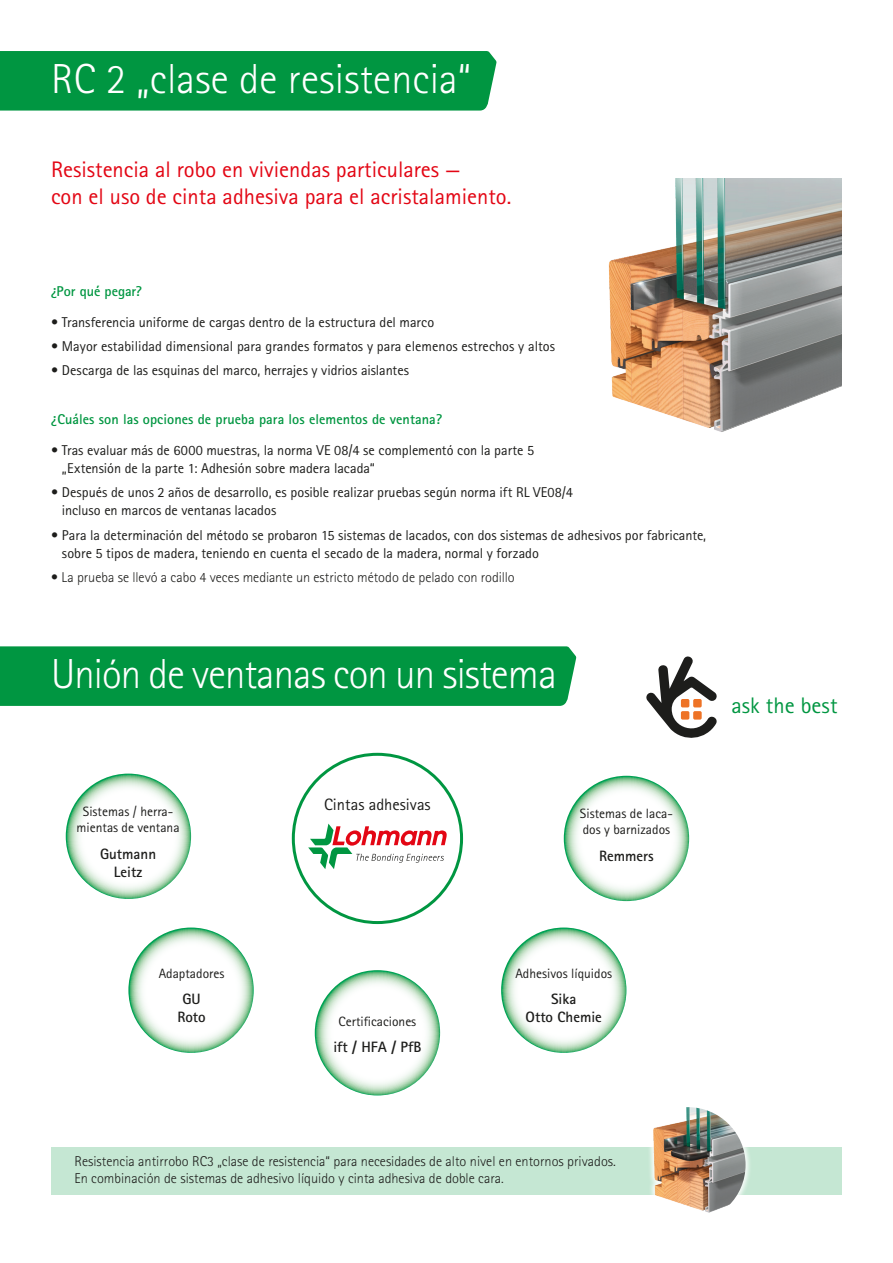
<style>
.page{position:relative;width:893px;height:1263px;background:#fff}
.page>*{position:absolute;margin:0;border:0;box-sizing:border-box;transform-origin:0 0}
.A_Fliesstext{font:300 42px "Rotis Sans Serif Std";letter-spacing:-.02em;color:#fff}
.A_Fliesstext-2{font:300 42px "Rotis Sans Serif Std";letter-spacing:.005em;color:#fff}
.A_Subline{font:22.5px/27px "Rotis Sans Serif Std";color:#e30614}
.A_Fliesstext-3{font:22.5px "Rotis Sans Serif Std";letter-spacing:.005em;color:#009641}
.t1{font:16.5px "Rotis Sans Serif Std";color:#1d1d1b}
.t2{font:700 15px "Rotis Sans Serif Std";color:#1d1d1b}
.A_Fliesstext-4{font:14.25px/18px "Rotis Sans Serif Std";color:#1d1d1b}
.A_Fliesstext-5{font:300 14.25px "Rotis Sans Serif Std";color:#1d1d1b}
.A_Fliesstext-6{font:700 14.25px "Rotis Sans Serif Std";letter-spacing:.005em;color:#009641}
.t3{font:13.5px/16.2px "Rotis Sans Serif Std";color:#1d1d1b}
.s1{font-size:15px}
</style>
<div class="page">
<div style="left:51px;top:1147px;width:791px;height:47px;background:#c5e7d3"></div>
<svg style="left:564px;top:776px;width:125px;height:125px"></svg>
<div style="left:647px;top:1101px;width:105px;height:117px;background:#fff"></div>
<img style="left:630px;top:1107px;width:116px;height:115px;border-radius:58px">
<svg style="left:66px;top:774px;width:125px;height:125px"></svg>
<svg style="left:308px;top:823px;width:139px;height:46px"></svg>
<svg style="left:128px;top:927px;width:126px;height:126px"></svg>
<svg style="left:501px;top:927px;width:125px;height:126px"></svg>
<svg style="left:315px;top:970px;width:125px;height:125px"></svg>
<svg style="left:646px;top:656px;width:71px;height:82px"></svg>
<img style="left:608px;top:179px;width:234px;height:253px">
<div style="left:0;top:51px;width:496px;height:60px;background:#009641"></div>
<div style="left:0;top:646px;width:576px;height:60px;background:#009641"></div>
<p class="A_Fliesstext-2" style="left:51px;top:55px;width:422px">RC 2 „clase de resistencia“</p>
<p class="A_Subline" style="left:51px;top:156px;width:462px">Resistencia al robo en viviendas particulares —<br>con el uso de cinta adhesiva para el acristalamiento.</p>
<p class="A_Fliesstext-6" style="left:51px;top:282px;width:92px">¿Por qué pegar?</p>
<p class="A_Fliesstext-4" style="left:51px;top:313px;width:385px">• Transferencia uniforme de cargas dentro de la estructura del marco</p>
<p class="A_Fliesstext-4" style="left:51px;top:337px;width:506px">• Mayor estabilidad dimensional para grandes formatos y para elemenos estrechos y altos</p>
<p class="A_Fliesstext-4" style="left:51px;top:362px;width:360px">• Descarga de las esquinas del marco, herrajes y vidrios aislantes</p>
<p class="A_Fliesstext-6" style="left:51px;top:410px;width:393px">¿Cuáles son las opciones de prueba para los elementos de ventana?</p>
<p class="A_Fliesstext-4" style="left:62px;top:441px;width:474px;text-indent:-11px">• Tras evaluar más de 6000 muestras, la norma VE 08/4 se complementó con la parte 5 „Extensión de la parte 1: Adhesión sobre madera lacada“</p>
<p class="A_Fliesstext-4" style="left:62px;top:484px;width:512px;text-indent:-11px">• Después de unos 2 años de desarrollo, es posible realizar pruebas según norma ift RL VE08/4 incluso en marcos de ventanas lacados</p>
<p class="A_Fliesstext-4" style="left:62px;top:526px;width:646px;text-indent:-11px">• Para la determinación del método se probaron 15 sistemas de lacados, con dos sistemas de adhesivos por fabricante, sobre 5 tipos de madera, teniendo en cuenta el secado de la madera, normal y forzado</p>
<p class="A_Fliesstext-5" style="left:51px;top:569px;width:465px">• La prueba se llevó a cabo 4 veces mediante un estricto método de pelado con rodillo</p>
<p class="A_Fliesstext" style="left:51px;top:650px;width:507px">Unión de ventanas con un sistema</p>
<p class="A_Fliesstext-3" style="left:731px;top:692px;width:108px">ask the best</p>
<p class="t3" style="left:77px;top:804px;width:105px;text-align:center">Sistemas / herra&shy;mientas de ventana</p>
<p class="t2" style="left:100px;top:844px;width:58px">Gutmann</p>
<p class="t2" style="left:114px;top:862px;width:30px">Leitz</p>
<p class="t1" style="left:324px;top:795px;width:108px">Cintas adhesivas</p>
<p class="t3" style="left:580px;top:805px;width:94px">Sistemas de laca&shy;dos y barnizados</p>
<p class="t2" style="left:599px;top:846px;width:56px">Remmers</p>
<p class="t3" style="left:159px;top:965px;width:67px">Adaptadores</p>
<p class="t2" style="left:182px;top:989px;width:20px">GU</p>
<p class="t2" style="left:177px;top:1007px;width:30px">Roto</p>
<p class="t3" style="left:515px;top:965px;width:98px">Adhesivos líquidos</p>
<p class="t2" style="left:551px;top:990px;width:27px">Sika</p>
<p class="t3" style="left:339px;top:1013px;width:79px">Certificaciones</p>
<p class="t2" style="left:526px;top:1008px;width:78px">Otto Chemie</p>
<p class="t2" style="left:333px;top:1038px;width:90px">ift / HFA / PfB</p>
<p class="A_Fliesstext-5" style="left:74px;top:1153px;width:543px">Resistencia antirrobo RC3 „clase de resistencia“ para necesidades de alto nivel en entornos privados<span class="s1">.</span></p>
<p class="A_Fliesstext-5" style="left:74px;top:1170px;width:431px">En combinación de sistemas de adhesivo líquido y cinta adhesiva de doble cara.</p>
</div>
